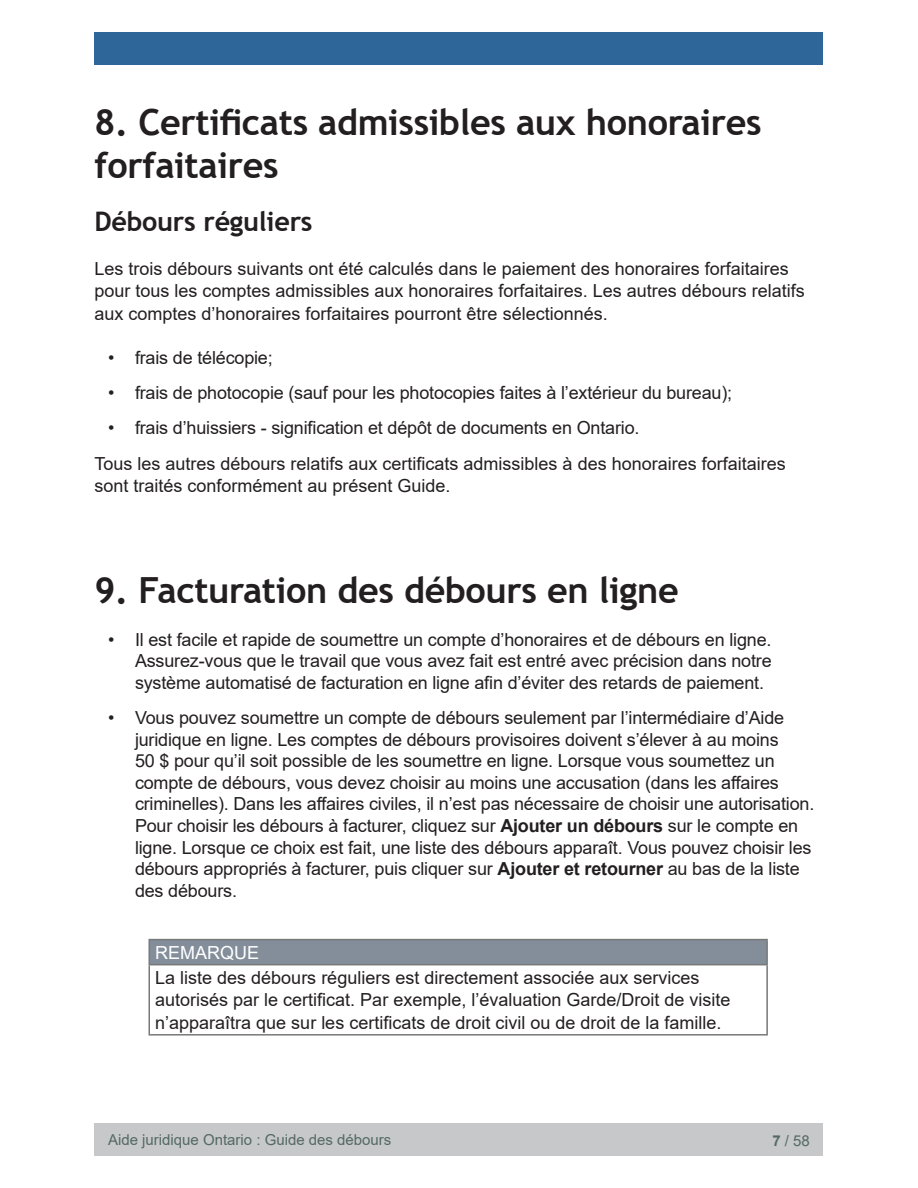
<style>
.page{position:relative;width:918px;height:1188px;background:#fff}
.page>*{position:absolute;margin:0;border:0;box-sizing:border-box;transform-origin:0 0}
.Heading_2{font:700 36px/43.2px "Trebuchet MS";letter-spacing:-.01em;color:#231f20}
.Heading_3{font:700 27px "Trebuchet MS";letter-spacing:-.01em;color:#231f20}
.t1{font:18px/21.6px "Arial";letter-spacing:-.01em;color:#231f20}
.t2{font:18px "Arial";color:#fff}
.t3{font:15px "Arial";color:#546964}
.s1{font-weight:700}
</style>
<div class="page">
<div style="left:94px;top:1123px;width:730px;height:33px;background:#c6c8c9"></div>
<div style="left:94px;top:32px;width:730px;height:33px;background:#2e6699"></div>
<div style="left:149px;top:940px;width:618px;height:25px;background:#838e9a"></div>
<hr style="left:148px;top:939px;width:620px;height:1px;background:#777877">
<hr style="left:148px;top:940px;width:2px;height:24px;background:#777877">
<hr style="left:766px;top:940px;width:2px;height:24px;background:#777877">
<hr style="left:148px;top:964px;width:620px;height:1px;background:#777877">
<hr style="left:148px;top:965px;width:2px;height:69px;background:#777877">
<hr style="left:766px;top:965px;width:2px;height:69px;background:#777877">
<hr style="left:148px;top:1034px;width:620px;height:2px;background:#777877">
<h2 class="Heading_2" style="left:94px;top:100px;width:669px">8. Certificats admissibles aux honoraires forfaitaires</h2>
<h3 class="Heading_3" style="left:94px;top:205px;width:220px">Débours réguliers</h3>
<p class="t1" style="left:94px;top:257px;width:712px;line-height:22.5px">Les trois débours suivants ont été calculés dans le paiement des honoraires forfaitaires pour tous les comptes admissibles aux honoraires forfaitaires. Les autres débours relatifs aux comptes d’honoraires forfaitaires pourront être sélectionnés.</p>
<p class="t1" style="left:108px;top:347px;width:166px">• frais de télécopie;</p>
<p class="t1" style="left:108px;top:382px;width:626px">• frais de photocopie (sauf pour les photocopies faites à l’extérieur du bureau);</p>
<p class="t1" style="left:108px;top:417px;width:533px">• frais d’huissiers - signification et dépôt de documents en Ontario.</p>
<p class="t1" style="left:94px;top:452px;width:693px;line-height:22.5px">Tous les autres débours relatifs aux certificats admissibles à des honoraires forfaitaires sont traités conformément au présent Guide.</p>
<h2 class="Heading_2" style="left:94px;top:569px;width:586px">9. Facturation des débours en ligne</h2>
<p class="t1" style="left:135px;top:629px;width:638px;text-align:justify;text-indent:-27px">• Il est facile et rapide de soumettre un compte d’honoraires et de débours en ligne.<br>Assurez-vous que le travail que vous avez fait est entré avec précision dans notre système automatisé de facturation en ligne afin d’éviter des retards de paiement.</p>
<p class="t1" style="left:135px;top:707px;width:681px;text-indent:-27px">• Vous pouvez soumettre un compte de débours seulement par l’intermédiaire d’Aide juridique en ligne. Les comptes de débours provisoires doivent s’élever à au moins<br>50 $ pour qu’il soit possible de les soumettre en ligne. Lorsque vous soumettez un compte de débours, vous devez choisir au moins une accusation (dans les affaires criminelles). Dans les affaires civiles, il n’est pas nécessaire de choisir une autorisation.<br>Pour choisir les débours à facturer, cliquez sur <span class="s1">Ajouter un débours</span> sur le compte en ligne. Lorsque ce choix est fait, une liste des débours apparaît. Vous pouvez choisir les débours appropriés à facturer, puis cliquer sur <span class="s1">Ajouter et retourner</span> au bas de la liste des débours.</p>
<p class="t2" style="left:155px;top:940px;width:106px">REMARQUE</p>
<p class="t1" style="left:155px;top:966px;width:577px;line-height:22.5px">La liste des débours réguliers est directement associée aux services autorisés par le certificat. Par exemple, l’évaluation Garde/Droit de visite n’apparaîtra que sur les certificats de droit civil ou de droit de la famille.</p>
<p class="t3" style="left:108px;top:1129px;width:285px">Aide juridique Ontario : Guide des débours</p>
<p class="t3" style="left:772px;top:1130px;width:39px"><span class="s1">7</span> / 58</p>
</div>
